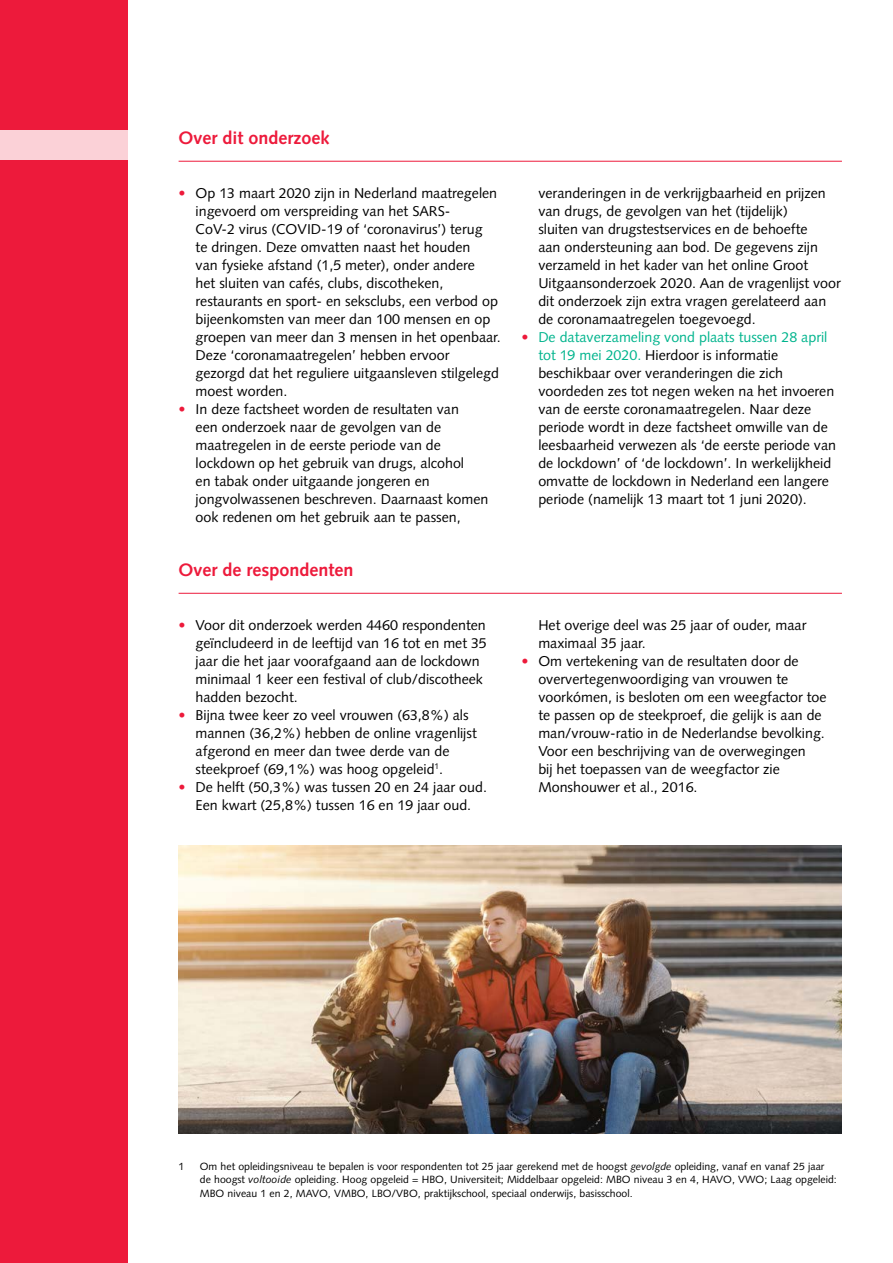
<style>
.page{position:relative;width:893px;height:1263px;background:#fff}
.page>*{position:absolute;margin:0;border:0;box-sizing:border-box;transform-origin:0 0}
.t1{font:700 18px "Syntax LT Std";color:#ed1a3b}
.t2{font:14.25px/18px "Syntax LT Std";color:#000}
.t3{font:10.5px/13.5px "Syntax LT Std";color:#000}
.s1{color:#ed1a3b}
.s2{color:#00b48d}
.s3{font-style:italic}
</style>
<div class="page">
<div style="left:0;top:0;width:128px;height:1263px;background:#ed1a3b"></div>
<div style="left:0;top:130px;width:128px;height:29px;background:#fbd1d7"></div>
<hr style="left:179px;top:161px;width:663px;height:1px;background:#ed1a3b">
<hr style="left:179px;top:593px;width:663px;height:1px;background:#ed1a3b">
<img style="left:179px;top:846px;width:663px;height:287px">
<p class="t1" style="left:179px;top:127px;width:153px">Over dit onderzoek</p>
<p class="t2" style="left:196px;top:184px;width:307px;text-indent:-17px"><span class="s1">•</span> Op 13 maart 2020 zijn in Nederland maatregelen ingevoerd om verspreiding van het SARS-<br>CoV-2 virus (COVID-19 of ‘coronavirus’) terug<br>te dringen. Deze omvatten naast het houden<br>van fysieke afstand (1,5 meter), onder andere<br>het sluiten van cafés, clubs, discotheken, restaurants en sport- en seksclubs, een verbod op bijeenkomsten van meer dan 100 mensen en op groepen van meer dan 3 mensen in het openbaar.<br>Deze ‘coronamaatregelen’ hebben ervoor gezorgd dat het reguliere uitgaansleven stilgelegd moest worden.</p>
<p class="t2" style="left:196px;top:400px;width:294px;text-indent:-17px"><span class="s1">•</span> In deze factsheet worden de resultaten van<br>een onderzoek naar de gevolgen van de maatregelen in de eerste periode van de lockdown op het gebruik van drugs, alcohol<br>en tabak onder uitgaande jongeren en jongvolwassenen beschreven. Daarnaast komen ook redenen om het gebruik aan te passen,</p>
<p class="t1" style="left:179px;top:559px;width:176px">Over de respondenten</p>
<p class="t2" style="left:196px;top:616px;width:293px;text-indent:-17px"><span class="s1">•</span> Voor dit onderzoek werden 4460 respondenten geïncludeerd in de leeftijd van 16 tot en met 35 jaar die het jaar voorafgaand aan de lockdown minimaal 1 keer een festival of club/discotheek hadden bezocht.</p>
<p class="t2" style="left:196px;top:706px;width:283px;text-indent:-17px"><span class="s1">•</span> Bijna twee keer zo veel vrouwen (63,8%) als mannen (36,2%) hebben de online vragenlijst afgerond en meer dan twee derde van de steekproef (69,1%) was hoog opgeleid<sup>1</sup>.</p>
<p class="t2" style="left:179px;top:778px;width:310px;text-align:center"><span class="s1">•</span> De helft (50,3%) was tussen 20 en 24 jaar oud.<br>Een kwart (25,8%) tussen 16 en 19 jaar oud.</p>
<p class="t2" style="left:538px;top:184px;width:304px">veranderingen in de verkrijgbaarheid en prijzen van drugs, de gevolgen van het (tijdelijk)<br>sluiten van drugstestservices en de behoefte<br>aan ondersteuning aan bod. De gegevens zijn verzameld in het kader van het online Groot Uitgaansonderzoek 2020. Aan de vragenlijst voor dit onderzoek zijn extra vragen gerelateerd aan de coronamaatregelen toegevoegd.</p>
<p class="t2" style="left:538px;top:328px;width:299px;text-indent:-17px"><span class="s1">•</span> <span class="s2">De dataverzameling vond plaats tussen 28 april tot 19 mei 2020.</span> Hierdoor is informatie beschikbaar over veranderingen die zich voordeden zes tot negen weken na het invoeren van de eerste coronamaatregelen. Naar deze periode wordt in deze factsheet omwille van de leesbaarheid verwezen als ‘de eerste periode van de lockdown’ of ‘de lockdown’. In werkelijkheid omvatte de lockdown in Nederland een langere periode (namelijk 13 maart tot 1 juni 2020).</p>
<p class="t2" style="left:538px;top:616px;width:270px">Het overige deel was 25 jaar of ouder, maar maximaal 35 jaar.</p>
<p class="t2" style="left:538px;top:652px;width:290px;text-indent:-17px"><span class="s1">•</span> Om vertekening van de resultaten door de oververtegenwoordiging van vrouwen te voorkómen, is besloten om een weegfactor toe te passen op de steekproef, die gelijk is aan de man/vrouw-ratio in de Nederlandse bevolking.<br>Voor een beschrijving van de overwegingen<br>bij het toepassen van de weegfactor zie Monshouwer et al., 2016.</p>
<p class="t3" style="left:179px;top:1159px;width:7px">1</p>
<p class="t3" style="left:200px;top:1159px;width:638px">Om het opleidingsniveau te bepalen is voor respondenten tot 25 jaar gerekend met de hoogst <span class="s3">gevolgde</span> opleiding, vanaf en vanaf 25 jaar de hoogst <span class="s3">voltooide</span> opleiding. Hoog opgeleid = HBO, Universiteit; Middelbaar opgeleid: MBO niveau 3 en 4, HAVO, VWO; Laag opgeleid:<br>MBO niveau 1 en 2, MAVO, VMBO, LBO/VBO, praktijkschool, speciaal onderwijs, basisschool.</p>
</div>
